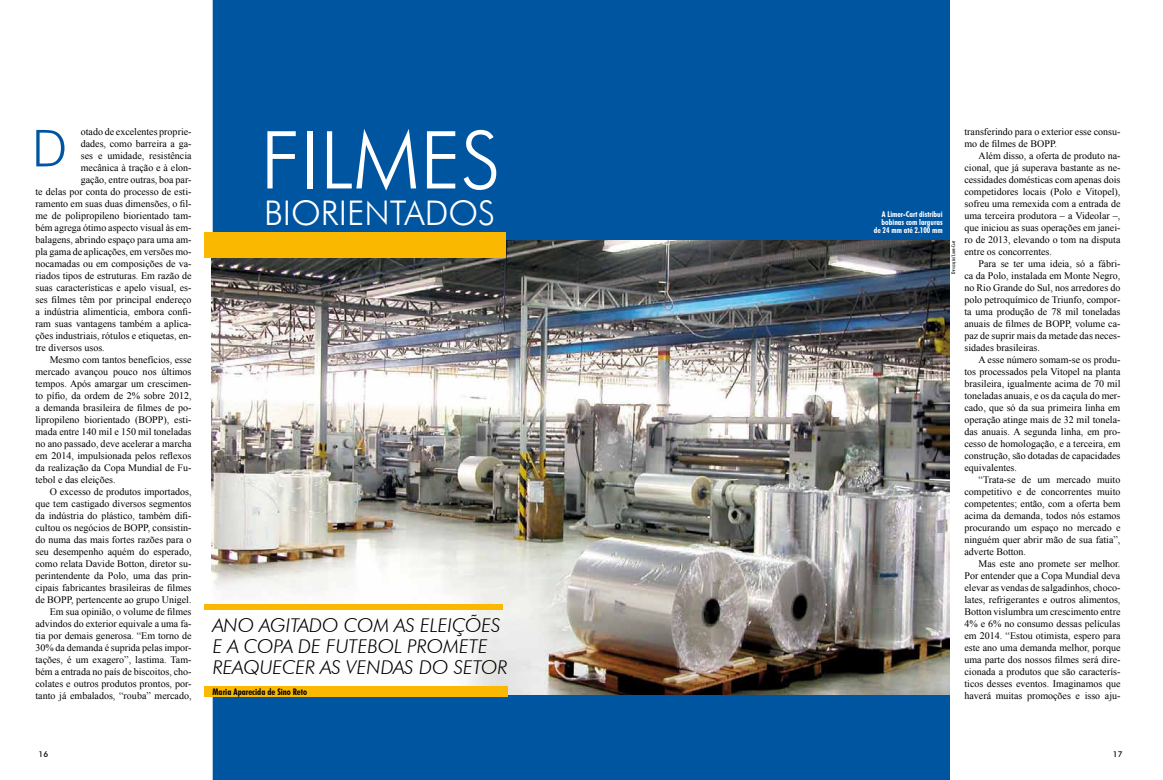
<style>
.page{position:relative;width:1163px;height:780px;background:#fff}
.page>*{position:absolute;margin:0;border:0;box-sizing:border-box;transform-origin:0 0}
.t1{font:300 80px "Futura BT";color:#fff}
.t2{font:300 51px "Futura BT";color:#0055a1}
.t3{font:300 34px "Futura BT";color:#fff}
.t4{font:italic 300 19px/21px "Futura BT";color:#000}
.t5{font:10px/12px "Times New Roman";color:#000;text-align:justify}
.t6{font:700 condensed 9px "Futura BT";color:#000}
.t7{font:700 condensed 8px/8px "Futura BT";color:#fff;text-align:right}
.t8{font:500 8px "Futura BT";color:#000}
.t9{font:500 condensed 3.5px "Futura BT";color:#000}
.s1{font-size:5px}
</style>
<div class="page">
<div style="left:213px;top:0;width:736px;height:780px;background:#0055a1"></div>
<img style="left:212px;top:240px;width:737px;height:455px">
<div style="left:204px;top:233px;width:302px;height:25px;background:#fab900"></div>
<div style="left:204px;top:686px;width:303px;height:11px;background:#fab900"></div>
<div style="left:204px;top:604px;width:298px;height:5px;background:#fab900"></div>
<p class="t5" style="left:81px;top:125px;width:112px">otado de excelentes proprie-</p>
<p class="t5" style="left:81px;top:137px;width:112px">dades, como barreira a ga-</p>
<p class="t5" style="left:81px;top:149px;width:112px">ses e umidade, resistência</p>
<p class="t5" style="left:81px;top:161px;width:112px">mecânica à tração e à elon-</p>
<p class="t5" style="left:81px;top:173px;width:112px">gação, entre outras, boa par-</p>
<p class="t5" style="left:36px;top:185px;width:157px">te delas por conta do processo de esti-</p>
<p class="t5" style="left:36px;top:197px;width:157px">ramento em suas duas dimensões, o fil-</p>
<p class="t5" style="left:36px;top:209px;width:157px">me de polipropileno biorientado tam-</p>
<p class="t5" style="left:36px;top:221px;width:157px">bém agrega ótimo aspecto visual às em-</p>
<p class="t5" style="left:36px;top:233px;width:157px">balagens, abrindo espaço para uma am-</p>
<p class="t5" style="left:36px;top:245px;width:157px">pla gama de aplicações, em versões mo-</p>
<p class="t5" style="left:36px;top:257px;width:157px">nocamadas ou em composições de va-</p>
<p class="t5" style="left:36px;top:269px;width:157px">riados tipos de estruturas. Em razão de</p>
<p class="t5" style="left:36px;top:281px;width:157px">suas características e apelo visual, es-</p>
<p class="t5" style="left:36px;top:293px;width:157px">ses filmes têm por principal endereço</p>
<p class="t5" style="left:36px;top:305px;width:157px">a indústria alimentícia, embora confi-</p>
<p class="t5" style="left:36px;top:317px;width:157px">ram suas vantagens também a aplica-</p>
<p class="t5" style="left:36px;top:329px;width:157px">ções industriais, rótulos e etiquetas, en-</p>
<p class="t5" style="left:36px;top:341px;width:71px">tre diversos usos.</p>
<p class="t5" style="left:50px;top:353px;width:143px">Mesmo com tantos benefícios, esse</p>
<p class="t5" style="left:36px;top:365px;width:157px">mercado avançou pouco nos últimos</p>
<p class="t5" style="left:36px;top:377px;width:157px">tempos. Após amargar um crescimen-</p>
<p class="t5" style="left:36px;top:389px;width:157px">to pífio, da ordem de 2% sobre 2012,</p>
<p class="t5" style="left:36px;top:401px;width:157px">a demanda brasileira de filmes de po-</p>
<p class="t5" style="left:36px;top:413px;width:157px">lipropileno biorientado (BOPP), esti-</p>
<p class="t5" style="left:36px;top:425px;width:157px">mada entre 140 mil e 150 mil toneladas</p>
<p class="t5" style="left:36px;top:437px;width:157px">no ano passado, deve acelerar a marcha</p>
<p class="t5" style="left:36px;top:449px;width:157px">em 2014, impulsionada pelos reflexos</p>
<p class="t5" style="left:36px;top:461px;width:157px">da realização da Copa Mundial de Fu-</p>
<p class="t5" style="left:36px;top:473px;width:81px">tebol e das eleições.</p>
<p class="t5" style="left:50px;top:485px;width:143px">O excesso de produtos importados,</p>
<p class="t5" style="left:36px;top:497px;width:157px">que tem castigado diversos segmentos</p>
<p class="t5" style="left:36px;top:509px;width:157px">da indústria do plástico, também difi-</p>
<p class="t5" style="left:36px;top:521px;width:157px">cultou os negócios de BOPP, consistin-</p>
<p class="t5" style="left:36px;top:533px;width:157px">do numa das mais fortes razões para o</p>
<p class="t5" style="left:36px;top:545px;width:157px">seu desempenho aquém do esperado,</p>
<p class="t5" style="left:36px;top:557px;width:157px">como relata Davide Botton, diretor su-</p>
<p class="t5" style="left:36px;top:569px;width:157px">perintendente da Polo, uma das prin-</p>
<p class="t5" style="left:36px;top:581px;width:157px">cipais fabricantes brasileiras de filmes</p>
<p class="t5" style="left:36px;top:593px;width:157px">de BOPP, pertencente ao grupo Unigel.</p>
<p class="t5" style="left:50px;top:605px;width:143px">Em sua opinião, o volume de filmes</p>
<p class="t5" style="left:36px;top:617px;width:157px">advindos do exterior equivale a uma fa-</p>
<p class="t5" style="left:36px;top:629px;width:157px">tia por demais generosa. “Em torno de</p>
<p class="t5" style="left:36px;top:641px;width:157px">30% da demanda é suprida pelas impor-</p>
<p class="t5" style="left:36px;top:653px;width:157px">tações, é um exagero”, lastima. Tam-</p>
<p class="t5" style="left:36px;top:665px;width:157px">bém a entrada no país de biscoitos, cho-</p>
<p class="t5" style="left:36px;top:677px;width:157px">colates e outros produtos prontos, por-</p>
<p class="t5" style="left:36px;top:689px;width:157px">tanto já embalados, “rouba” mercado,</p>
<h2 class="t2" style="left:32px;top:117px;width:30px">D</h2>
<h1 class="t1" style="left:260px;top:111px;width:242px">FILMES</h1>
<h3 class="t3" style="left:264px;top:192px;width:232px">BIORIENTADOS</h3>
<h3 class="t4" style="left:213px;top:614px;width:296px">ANO AGITADO COM AS ELEIÇÕES<br>E A COPA DE FUTEBOL PROMETE<br>REAQUECER AS VENDAS DO SETOR</h3>
<p class="t6" style="left:212px;top:686px;width:96px">Maria Aparecida de Sino Reto</p>
<p class="t7" style="left:873px;top:210px;width:70px">A Limer-Cart distribui bobinas com larguras de 24 mm até 2.100 mm</p>
<p class="t9" style="left:951px;top:274px;width:35px;rotate:-90deg"><span class="s1">D</span>ivulgação<span class="s1">/ L</span>imer<span class="s1">-C</span>art</p>
<p class="t5" style="left:964px;top:125px;width:157px">transferindo para o exterior esse consu&shy;mo de filmes de BOPP.</p>
<p class="t5" style="left:964px;top:149px;width:157px;text-indent:14px">Além disso, a oferta de produto na&shy;cional, que já superava bastante as ne&shy;cessidades domésticas com apenas dois competidores locais (Polo e Vitopel), sofreu uma remexida com a entrada de uma terceira produtora – a Videolar –, que iniciou as suas operações em janei&shy;ro de 2013, elevando o tom na disputa entre os concorrentes.</p>
<p class="t5" style="left:964px;top:257px;width:157px;text-indent:14px">Para se ter uma ideia, só a fábri&shy;ca da Polo, instalada em Monte Negro, no Rio Grande do Sul, nos arredores do polo petroquímico de Triunfo, compor&shy;ta uma produção de 78 mil toneladas anuais de filmes de BOPP, volume ca&shy;paz de suprir mais da metade das neces&shy;sidades brasileiras.</p>
<p class="t5" style="left:964px;top:353px;width:157px;text-indent:14px">A esse número somam-se os produ&shy;tos processados pela Vitopel na planta brasileira, igualmente acima de 70 mil toneladas anuais, e os da caçula do mer&shy;cado, que só da sua primeira linha em operação atinge mais de 32 mil tonela&shy;das anuais. A segunda linha, em pro&shy;cesso de homologação, e a terceira, em construção, são dotadas de capacidades equivalentes.</p>
<p class="t5" style="left:964px;top:473px;width:157px;text-indent:14px">“Trata-se de um mercado muito competitivo e de concorrentes muito competentes; então, com a oferta bem acima da demanda, todos nós estamos procurando um espaço no mercado e ninguém quer abrir mão de sua fatia”, adverte Botton.</p>
<p class="t5" style="left:964px;top:557px;width:157px;text-indent:14px">Mas este ano promete ser melhor.<br>Por entender que a Copa Mundial deva elevar as vendas de salgadinhos, choco&shy;lates, refrigerantes e outros alimentos, Botton vislumbra um crescimento entre 4% e 6% no consumo dessas películas em 2014. “Estou otimista, espero para este ano uma demanda melhor, porque uma parte dos nossos filmes será dire&shy;cionada a produtos que são caracterís&shy;ticos desses eventos. Imaginamos que haverá muitas promoções e isso aju-</p>
<p class="t8" style="left:39px;top:748px;width:11px">16</p>
<p class="t8" style="left:1112px;top:749px;width:11px">17</p>
</div>
